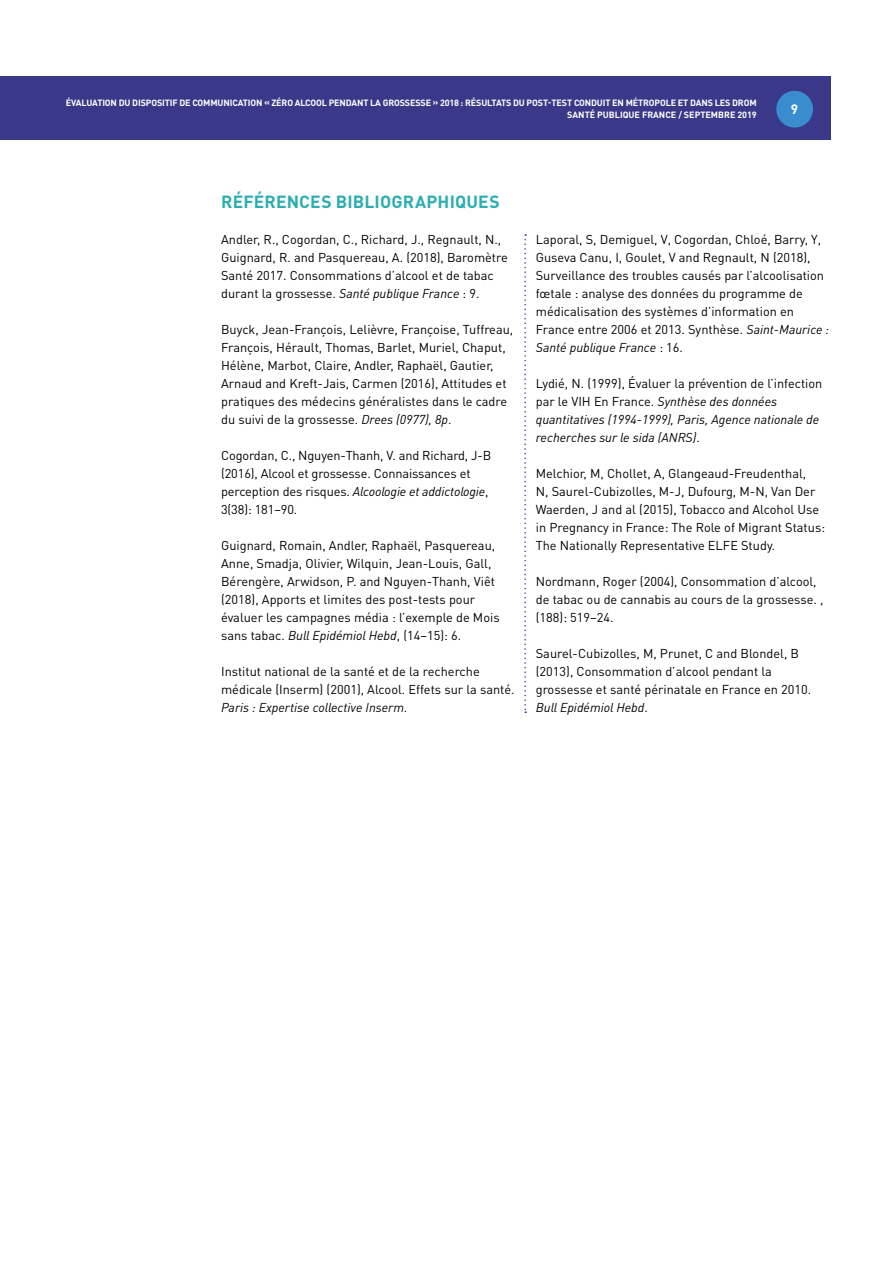
<style>
.page{position:relative;width:893px;height:1263px;background:#fff}
.page>*{position:absolute;margin:0;border:0;box-sizing:border-box;transform-origin:0 0}
.t1{font:700 17.4px "DIN Pro";letter-spacing:.01em;color:#2cadb1}
.t2{font:700 13.5px "DIN Pro";color:#fff}
.t3{font:12.75px/18px "DIN Pro";color:#000}
.t4{font:italic 12.75px/18px "DIN Pro";color:#000}
.t5{font:700 9px "DIN Pro";letter-spacing:-.015em;color:#fff}
.s1{font-style:italic}
.s2{font-style:normal}
</style>
<div class="page">
<div style="left:0;top:77px;width:830px;height:63px;background:#3a3989"></div>
<div style="left:776px;top:91px;width:37px;height:37px;background:#398dcf;border-radius:50%"></div>
<svg style="left:524px;top:234px;width:2px;height:479px"></svg>
<p class="t5" style="left:66px;top:96px;width:692px">ÉVALUATION DU DISPOSITIF DE COMMUNICATION « ZÉRO ALCOOL PENDANT LA GROSSESSE » 2018 : RÉSULTATS DU POST‑TEST CONDUIT EN MÉTROPOLE ET DANS LES DROM</p>
<p class="t5" style="left:567px;top:108px;width:191px">SANTÉ PUBLIQUE FRANCE / SEPTEMBRE 2019</p>
<p class="t2" style="left:791px;top:100px;width:9px">9</p>
<h1 class="t1" style="left:221px;top:190px;width:280px">RÉFÉRENCES BIBLIOGRAPHIQUES</h1>
<p class="t3" style="left:221px;top:230px;width:288px">Andler, R., Cogordan, C., Richard, J., Regnault, N., Guignard, R. and Pasquereau, A. (2018), Baromètre Santé 2017. Consommations d’alcool et de tabac durant la grossesse. <span class="s1">Santé publique France</span> : 9.</p>
<p class="t3" style="left:221px;top:320px;width:294px">Buyck, Jean‑François, Lelièvre, Françoise, Tuffreau, François, Hérault, Thomas, Barlet, Muriel, Chaput, Hélène, Marbot, Claire, Andler, Raphaël, Gautier, Arnaud and Kreft‑Jais, Carmen (2016), Attitudes et pratiques des médecins généralistes dans le cadre du suivi de la grossesse. <span class="s1">Drees (0977), 8p</span>.</p>
<p class="t3" style="left:221px;top:446px;width:272px">Cogordan, C., Nguyen‑Thanh, V. and Richard, J‑B (2016), Alcool et grossesse. Connaissances et perception des risques. <span class="s1">Alcoologie et addictologie</span>, 3(38): 181–90.</p>
<p class="t3" style="left:221px;top:536px;width:280px">Guignard, Romain, Andler, Raphaël, Pasquereau, Anne, Smadja, Olivier, Wilquin, Jean‑Louis, Gall, Bérengère, Arwidson, P. and Nguyen‑Thanh, Viêt (2018), Apports et limites des post‑tests pour évaluer les campagnes média : l’exemple de Mois sans tabac. <span class="s1">Bull Epidémiol Hebd</span>, (14–15): 6.</p>
<p class="t3" style="left:221px;top:662px;width:295px">Institut national de la santé et de la recherche médicale (Inserm) (2001), Alcool. Effets sur la santé.<br><span class="s1">Paris : Expertise collective Inserm</span>.</p>
<p class="t3" style="left:536px;top:230px;width:295px">Laporal, S, Demiguel, V, Cogordan, Chloé, Barry, Y, Guseva Canu, I, Goulet, V and Regnault, N (2018), Surveillance des troubles causés par l’alcoolisation fœtale : analyse des données du programme de médicalisation des systèmes d’information en France entre 2006 et 2013. Synthèse. <span class="s1">Saint‑Maurice :<br>Santé publique France</span> : 16.</p>
<p class="t4" style="left:536px;top:374px;width:288px"><span class="s2">Lydié, N. (1999), Évaluer la prévention de l’infection par le VIH En France.</span> Synthèse des données quantitatives (1994‑1999), Paris, Agence nationale de recherches sur le sida (ANRS)<span class="s2">.</span></p>
<p class="t3" style="left:536px;top:464px;width:291px">Melchior, M, Chollet, A, Glangeaud‑Freudenthal,<br>N, Saurel‑Cubizolles, M‑J, Dufourg, M‑N, Van Der Waerden, J and al (2015), Tobacco and Alcohol Use in Pregnancy in France: The Role of Migrant Status:<br>The Nationally Representative ELFE Study.</p>
<p class="t3" style="left:536px;top:572px;width:289px">Nordmann, Roger (2004), Consommation d’alcool, de tabac ou de cannabis au cours de la grossesse. , (188): 519–24.</p>
<p class="t3" style="left:536px;top:644px;width:277px">Saurel‑Cubizolles, M, Prunet, C and Blondel, B (2013), Consommation d’alcool pendant la grossesse et santé périnatale en France en 2010.<br><span class="s1">Bull Epidémiol Hebd</span>.</p>
</div>
